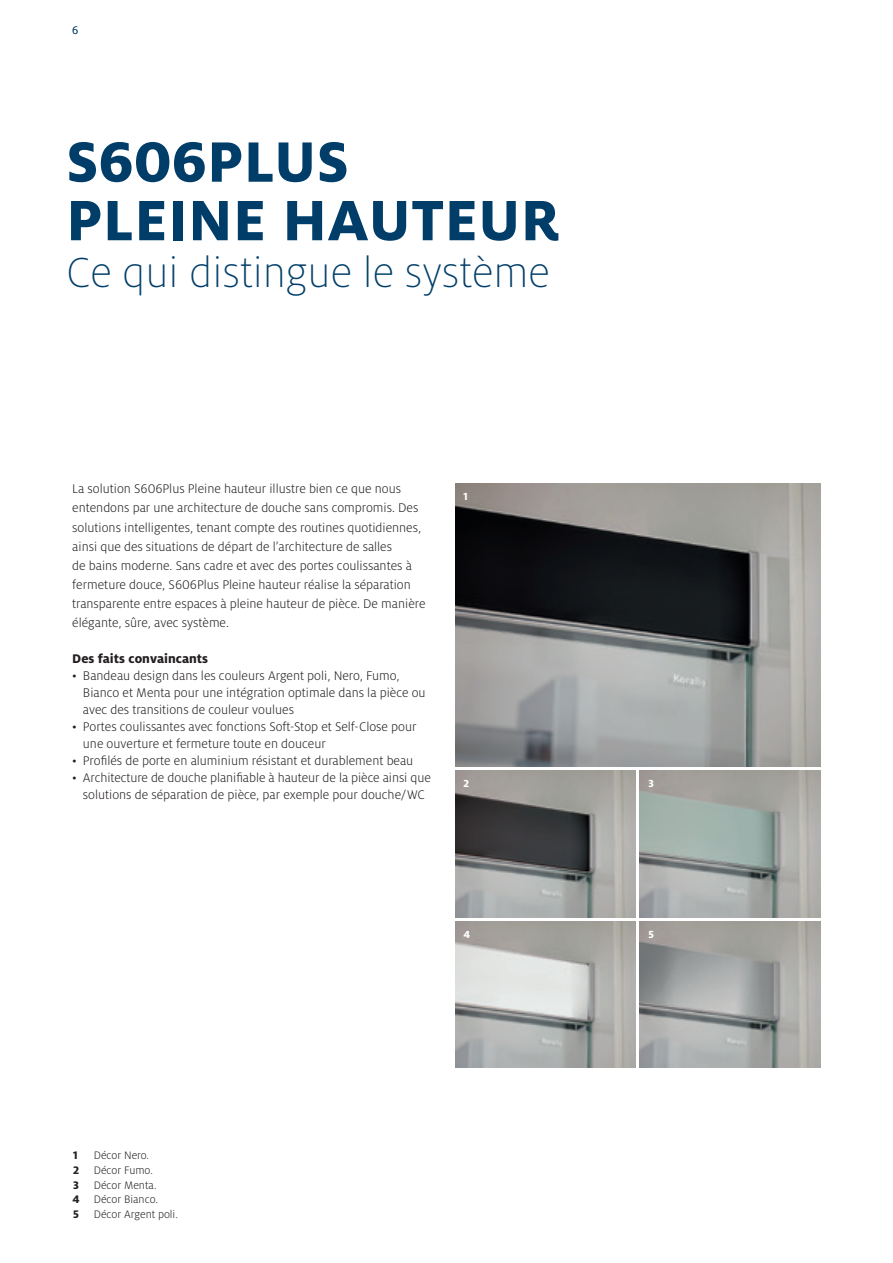
<style>
.page{position:relative;width:893px;height:1263px;background:#fff}
.page>*{position:absolute;margin:0;border:0;box-sizing:border-box;transform-origin:0 0}
.t1{font:800 63px/58.5px "Milo OT";letter-spacing:.01em;color:#003e69}
.t2{font:300 expanded 46.5px "Milo OT";color:#003e69}
.t3{font:300 13.8px/19.2px "Milo OT";color:#231f20}
.t4{font:800 13.8px "Milo OT";color:#231f20}
.t5{font:800 12.15px "Milo OT";color:#231f20}
.t6{font:300 12px/14.9px "Milo OT";color:#231f20}
.t7{font:300 12px "Milo OT";color:#003e69}
.t8{font:800 11.4px "Milo OT";color:#fff}
.s1{font-weight:800;font-size:12.15px}
</style>
<div class="page">
<img style="left:640px;top:921px;width:181px;height:146px">
<img style="left:455px;top:921px;width:181px;height:146px">
<img style="left:455px;top:771px;width:181px;height:146px">
<img style="left:640px;top:771px;width:181px;height:146px">
<img style="left:455px;top:484px;width:366px;height:283px">
<p class="t7" style="left:72px;top:24px;width:8px">6</p>
<h1 class="t1" style="left:66px;top:132px;width:495px">S606PLUS<br>PLEINE HAUTEUR</h1>
<h2 class="t2" style="left:66px;top:247px;width:485px">Ce qui distingue le système</h2>
<p class="t3" style="left:72px;top:479px;width:355px">La solution S606Plus Pleine hauteur illustre bien ce que nous entendons par une architecture de douche sans compromis. Des solutions intelligentes, tenant compte des routines quotidiennes, ainsi que des situations de départ de l’architecture de salles<br>de bains moderne. Sans cadre et avec des portes coulissantes à fermeture douce, S606Plus Pleine hauteur réalise la séparation transparente entre espaces à pleine hauteur de pièce. De manière élégante, sûre, avec système.</p>
<p class="t4" style="left:72px;top:651px;width:137px">Des faits convaincants</p>
<p class="t3" style="left:83px;top:668px;width:344px;line-height:17px;text-indent:-11px">• Bandeau design dans les couleurs Argent poli, Nero, Fumo,<br>Bianco et Menta pour une intégration optimale dans la pièce ou avec des transitions de couleur voulues</p>
<p class="t3" style="left:83px;top:719px;width:335px;line-height:17px;text-indent:-11px">• Portes coulissantes avec fonctions Soft-Stop et Self-Close pour une ouverture et fermeture toute en douceur</p>
<p class="t3" style="left:72px;top:752px;width:343px">• Profilés de porte en aluminium résistant et durablement beau</p>
<p class="t3" style="left:72px;top:770px;width:360px;line-height:17px;text-align:center">• Architecture de douche planifiable à hauteur de la pièce ainsi que solutions de séparation de pièce, par exemple pour douche/WC</p>
<p class="t8" style="left:463px;top:490px;width:6px">1</p>
<p class="t8" style="left:463px;top:777px;width:7px">2</p>
<p class="t8" style="left:463px;top:927px;width:8px">4</p>
<p class="t6" style="left:72px;top:1148px;width:107px;text-indent:21px">Décor Nero.<br><span class="s1">2</span> Décor Fumo.<br><span class="s1">3</span> Décor Menta.<br><span class="s1">4</span> Décor Bianco.<br><span class="s1">5</span> Décor Argent poli.</p>
<p class="t5" style="left:73px;top:1148px;width:6px">1</p>
<p class="t8" style="left:648px;top:777px;width:7px">3</p>
<p class="t8" style="left:648px;top:927px;width:7px">5</p>
</div>
